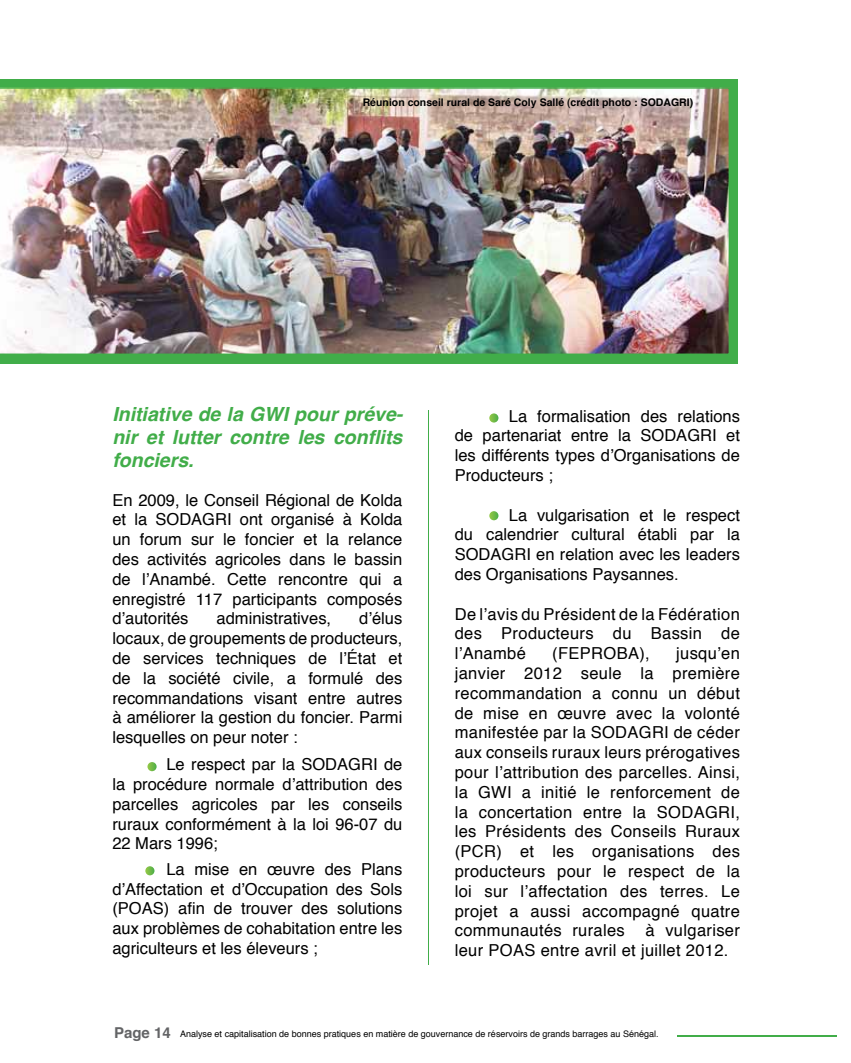
<style>
.page{position:relative;width:851px;height:1063px;background:#fff}
.page>*{position:absolute;margin:0;border:0;box-sizing:border-box;transform-origin:0 0}
.t1{font:italic 700 19.5px/23.4px "Helvetica";color:#41ad49;text-align:justify}
.t2{font:16.5px/19.8px "Helvetica";color:#000;text-align:justify}
.t3{font:16.5px/19.8px "Helvetica";letter-spacing:.02em;color:#000}
.t4{font:700 10.5px "Helvetica";color:#000}
.t5{font:9px "Helvetica";color:#000}
.s1{font-weight:700;font-size:15px;color:#636466}
</style>
<div class="page">
<div style="left:0;top:79px;width:737px;height:285px;background:#41ad49"></div>
<hr style="left:428px;top:411px;width:1px;height:554px;background:#41ad49">
<svg style="left:489px;top:511px;width:9px;height:9px"></svg>
<svg style="left:145px;top:866px;width:9px;height:9px"></svg>
<svg style="left:147px;top:762px;width:10px;height:9px"></svg>
<svg style="left:489px;top:413px;width:9px;height:10px"></svg>
<img style="left:0;top:87px;width:730px;height:267px">
<hr style="left:676px;top:1036px;width:160px;height:1px;background:#41ad49">
<p class="t4" style="left:362px;top:94px;width:332px">Réunion conseil rural de Saré Coly Sallé (crédit photo : SODAGRI)</p>
<p class="t1" style="left:112px;top:402px;width:292px">Initiative de la GWI pour préve&shy;nir et lutter contre les conflits fonciers.</p>
<p class="t2" style="left:112px;top:490px;width:291px">En 2009, le Conseil Régional de Kolda et la SODAGRI ont organisé à Kolda un forum sur le foncier et la relance des activités agricoles dans le bassin de l’Anambé. Cette rencontre qui a enregistré 117 participants composés d’autorités</p>
<p class="t2" style="left:112px;top:609px;width:291px;text-indent:247px">d’élus locaux, de groupements de producteurs, de services techniques de l’État et de la société civile, a formulé des recommandations visant entre autres à améliorer la gestion du foncier. Parmi lesquelles on peur noter :</p>
<p class="t2" style="left:112px;top:755px;width:291px;text-indent:54px">Le respect par la SODAGRI de la procédure normale d’attribution des parcelles agricoles par les conseils ruraux conformément à la loi 96-07 du 22 Mars 1996;</p>
<p class="t2" style="left:112px;top:860px;width:291px;text-indent:54px">La mise en œuvre des Plans d’Affectation et d’Occupation des Sols (POAS) afin de trouver des solutions aux problèmes de cohabitation entre les agriculteurs et les éleveurs ;</p>
<p class="t2" style="left:216px;top:609px;width:116px">administratives,</p>
<p class="t2" style="left:454px;top:406px;width:286px;text-indent:54px">La formalisation des relations de partenariat entre la SODAGRI et les différents types d’Organisations de Producteurs ;</p>
<p class="t2" style="left:454px;top:505px;width:287px;text-indent:54px">La vulgarisation et le respect du calendrier cultural établi par la SODAGRI en relation avec les leaders des Organisations Paysannes.</p>
<p class="t2" style="left:454px;top:604px;width:286px">De l’avis du Président de la Fédération des Producteurs du Bassin de l’Anambé</p>
<p class="t3" style="left:552px;top:644px;width:99px">(FEPROBA),</p>
<p class="t2" style="left:454px;top:644px;width:286px;text-indent:221px">jusqu’en janvier 2012 seule la première recommandation a connu un début de mise en œuvre avec la volonté manifestée par la SODAGRI de céder aux conseils ruraux leurs prérogatives pour l’attribution des parcelles. Ainsi, la GWI a initié le renforcement de la concertation entre la SODAGRI, les Présidents des Conseils Ruraux (PCR) et les organisations des producteurs pour le respect de la loi sur l’affectation des terres. Le projet a aussi accompagné quatre communautés rurales</p>
<p class="t3" style="left:454px;top:921px;width:286px;text-indent:191px">à vulgariser leur POAS entre avril et juillet 2012.</p>
<p class="t5" style="left:114px;top:1027px;width:546px"><span class="s1">Page 14</span> Analyse et capitalisation de bonnes pratiques en matière de gouvernance de réservoirs de grands barrages au Sénégal.</p>
</div>
